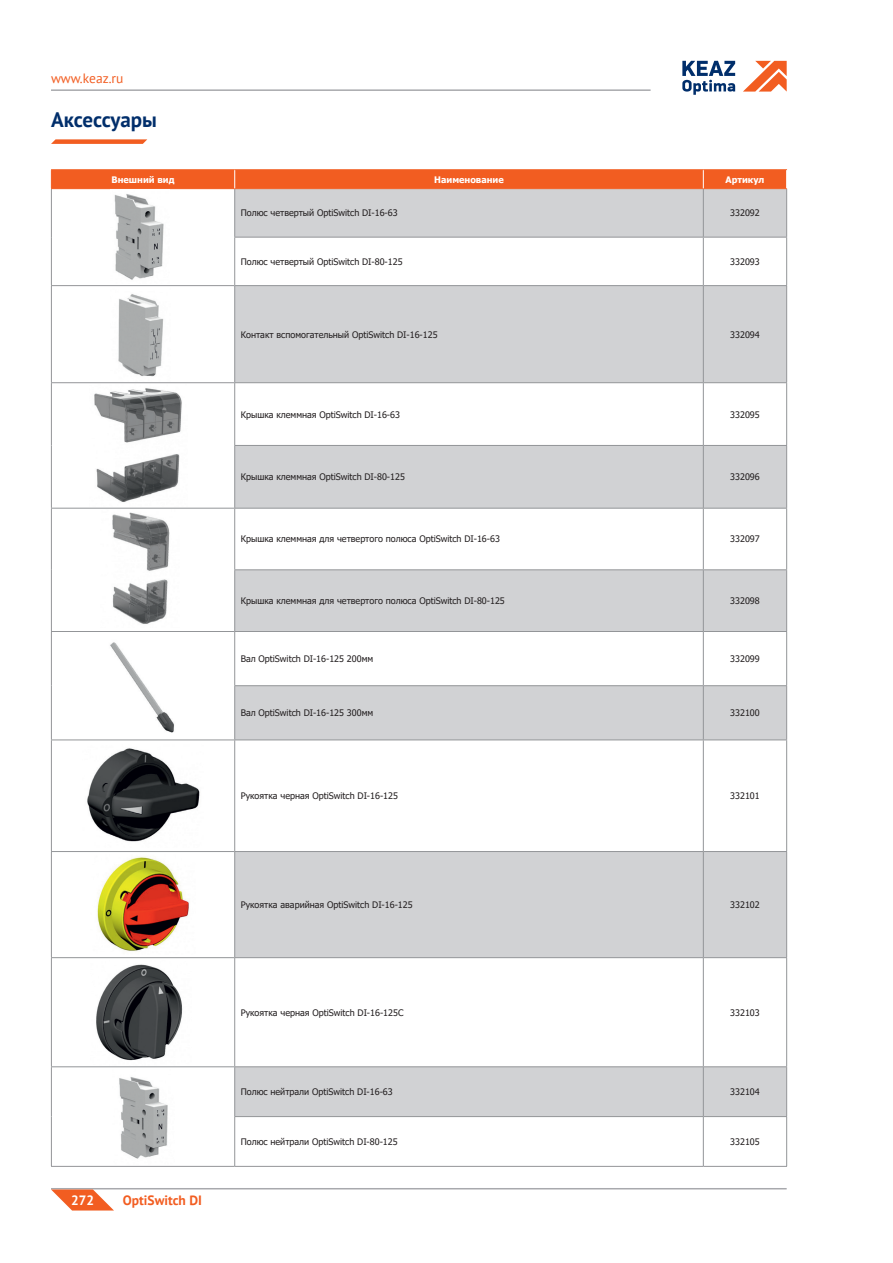
<style>
.page{position:relative;width:893px;height:1263px;background:#fff}
.page>*{position:absolute;margin:0;border:0;box-sizing:border-box;transform-origin:0 0}
.Стиль_абзаца_2{font:700 21px "PT Sans";letter-spacing:-.005em;color:#002e6b}
.t1{font:700 13.5px "PT Sans";color:#f25d21}
.t2{font:13.5px "PT Sans";color:#f25d21}
.t3{font:700 12px "Tahoma";color:#fff}
.t4{font:9px "Tahoma";color:#231f20}
.t5{font:700 9px "Tahoma";color:#fff}
</style>
<div class="page">
<svg style="left:743px;top:61px;width:44px;height:31px"></svg>
<svg style="left:682px;top:61px;width:53px;height:34px"></svg>
<hr style="left:51px;top:1188px;width:736px;height:1px;background:#a8a9ad">
<hr style="left:51px;top:89px;width:600px;height:2px;background:#a8a9ad">
<svg style="left:51px;top:1189px;width:63px;height:21px"></svg>
<svg style="left:51px;top:139px;width:96px;height:5px"></svg>
<svg style="left:235px;top:189px;width:551px;height:927px;fill:#d1d2d4"></svg>
<hr style="left:51px;top:189px;width:1px;height:48px;background:#939598">
<hr style="left:234px;top:189px;width:1px;height:48px;background:#939598">
<hr style="left:703px;top:189px;width:1px;height:48px;background:#939598">
<hr style="left:786px;top:189px;width:1px;height:48px;background:#939598">
<hr style="left:51px;top:237px;width:1px;height:48px;background:#939598">
<hr style="left:234px;top:237px;width:469px;height:1px;background:#939598">
<hr style="left:234px;top:237px;width:1px;height:48px;background:#939598">
<hr style="left:703px;top:237px;width:84px;height:1px;background:#939598">
<hr style="left:703px;top:237px;width:1px;height:48px;background:#939598">
<hr style="left:786px;top:237px;width:1px;height:48px;background:#939598">
<hr style="left:51px;top:285px;width:184px;height:1px;background:#939598">
<hr style="left:51px;top:286px;width:1px;height:96px;background:#939598">
<hr style="left:235px;top:285px;width:468px;height:1px;background:#939598">
<hr style="left:234px;top:286px;width:1px;height:96px;background:#939598">
<hr style="left:703px;top:285px;width:84px;height:1px;background:#939598">
<hr style="left:703px;top:286px;width:1px;height:96px;background:#939598">
<hr style="left:786px;top:286px;width:1px;height:96px;background:#939598">
<hr style="left:51px;top:382px;width:184px;height:1px;background:#939598">
<hr style="left:51px;top:383px;width:1px;height:62px;background:#939598">
<hr style="left:235px;top:382px;width:468px;height:1px;background:#939598">
<hr style="left:234px;top:383px;width:1px;height:62px;background:#939598">
<hr style="left:703px;top:382px;width:84px;height:1px;background:#939598">
<hr style="left:703px;top:383px;width:1px;height:62px;background:#939598">
<hr style="left:786px;top:383px;width:1px;height:62px;background:#939598">
<hr style="left:51px;top:445px;width:1px;height:63px;background:#939598">
<hr style="left:234px;top:445px;width:469px;height:1px;background:#939598">
<hr style="left:234px;top:446px;width:1px;height:62px;background:#939598">
<hr style="left:703px;top:445px;width:84px;height:1px;background:#939598">
<hr style="left:703px;top:446px;width:1px;height:62px;background:#939598">
<hr style="left:786px;top:446px;width:1px;height:62px;background:#939598">
<hr style="left:51px;top:508px;width:184px;height:1px;background:#939598">
<hr style="left:51px;top:508px;width:1px;height:62px;background:#939598">
<hr style="left:235px;top:508px;width:468px;height:1px;background:#939598">
<hr style="left:234px;top:508px;width:1px;height:61px;background:#939598">
<hr style="left:703px;top:508px;width:84px;height:1px;background:#939598">
<hr style="left:703px;top:508px;width:1px;height:61px;background:#939598">
<hr style="left:786px;top:508px;width:1px;height:61px;background:#939598">
<hr style="left:51px;top:570px;width:1px;height:61px;background:#939598">
<hr style="left:234px;top:569px;width:469px;height:1px;background:#939598">
<hr style="left:234px;top:570px;width:1px;height:61px;background:#939598">
<hr style="left:703px;top:569px;width:84px;height:1px;background:#939598">
<hr style="left:703px;top:570px;width:1px;height:61px;background:#939598">
<hr style="left:786px;top:570px;width:1px;height:61px;background:#939598">
<hr style="left:51px;top:631px;width:184px;height:1px;background:#939598">
<hr style="left:51px;top:632px;width:1px;height:54px;background:#939598">
<hr style="left:235px;top:631px;width:468px;height:1px;background:#939598">
<hr style="left:234px;top:632px;width:1px;height:53px;background:#939598">
<hr style="left:703px;top:631px;width:84px;height:1px;background:#939598">
<hr style="left:703px;top:632px;width:1px;height:53px;background:#939598">
<hr style="left:786px;top:632px;width:1px;height:53px;background:#939598">
<hr style="left:51px;top:686px;width:1px;height:53px;background:#939598">
<hr style="left:234px;top:685px;width:469px;height:1px;background:#939598">
<hr style="left:234px;top:686px;width:1px;height:53px;background:#939598">
<hr style="left:703px;top:685px;width:84px;height:1px;background:#939598">
<hr style="left:703px;top:686px;width:1px;height:53px;background:#939598">
<hr style="left:786px;top:686px;width:1px;height:53px;background:#939598">
<hr style="left:51px;top:739px;width:184px;height:1px;background:#939598">
<hr style="left:51px;top:740px;width:1px;height:111px;background:#939598">
<hr style="left:235px;top:739px;width:468px;height:1px;background:#939598">
<hr style="left:234px;top:740px;width:1px;height:111px;background:#939598">
<hr style="left:703px;top:739px;width:84px;height:1px;background:#939598">
<hr style="left:703px;top:740px;width:1px;height:111px;background:#939598">
<hr style="left:786px;top:740px;width:1px;height:111px;background:#939598">
<hr style="left:51px;top:851px;width:184px;height:1px;background:#939598">
<hr style="left:51px;top:852px;width:1px;height:105px;background:#939598">
<hr style="left:235px;top:851px;width:468px;height:1px;background:#939598">
<hr style="left:234px;top:852px;width:1px;height:105px;background:#939598">
<hr style="left:703px;top:851px;width:84px;height:1px;background:#939598">
<hr style="left:703px;top:852px;width:1px;height:105px;background:#939598">
<hr style="left:786px;top:852px;width:1px;height:105px;background:#939598">
<hr style="left:51px;top:957px;width:184px;height:1px;background:#939598">
<hr style="left:51px;top:958px;width:1px;height:108px;background:#939598">
<hr style="left:235px;top:957px;width:468px;height:1px;background:#939598">
<hr style="left:234px;top:958px;width:1px;height:108px;background:#939598">
<hr style="left:703px;top:957px;width:84px;height:1px;background:#939598">
<hr style="left:703px;top:958px;width:1px;height:108px;background:#939598">
<hr style="left:786px;top:958px;width:1px;height:108px;background:#939598">
<hr style="left:51px;top:1066px;width:184px;height:1px;background:#939598">
<hr style="left:51px;top:1067px;width:1px;height:49px;background:#939598">
<hr style="left:235px;top:1066px;width:468px;height:1px;background:#939598">
<hr style="left:234px;top:1067px;width:1px;height:49px;background:#939598">
<hr style="left:703px;top:1066px;width:84px;height:1px;background:#939598">
<hr style="left:703px;top:1067px;width:1px;height:49px;background:#939598">
<hr style="left:786px;top:1067px;width:1px;height:49px;background:#939598">
<hr style="left:51px;top:1116px;width:1px;height:50px;background:#939598">
<hr style="left:234px;top:1116px;width:469px;height:1px;background:#939598">
<hr style="left:234px;top:1117px;width:1px;height:49px;background:#939598">
<hr style="left:703px;top:1116px;width:84px;height:1px;background:#939598">
<hr style="left:703px;top:1117px;width:1px;height:49px;background:#939598">
<hr style="left:786px;top:1117px;width:1px;height:49px;background:#939598">
<hr style="left:51px;top:169px;width:184px;height:1px;background:#f25d21">
<hr style="left:235px;top:169px;width:468px;height:1px;background:#f25d21">
<hr style="left:703px;top:169px;width:84px;height:1px;background:#f25d21">
<div style="left:51px;top:170px;width:736px;height:19px;background:#f25d21"></div>
<hr style="left:51px;top:1166px;width:184px;height:1px;background:#939598">
<hr style="left:235px;top:1166px;width:468px;height:1px;background:#939598">
<hr style="left:703px;top:1166px;width:84px;height:1px;background:#939598">
<img style="left:114px;top:194px;width:50px;height:86px">
<img style="left:118px;top:294px;width:46px;height:83px">
<img style="left:94px;top:388px;width:88px;height:114px">
<img style="left:112px;top:512px;width:58px;height:112px">
<img style="left:110px;top:642px;width:64px;height:91px">
<img style="left:87px;top:748px;width:113px;height:94px">
<img style="left:97px;top:857px;width:92px;height:95px">
<img style="left:96px;top:964px;width:87px;height:97px">
<img style="left:119px;top:1077px;width:49px;height:82px">
<h2 class="t2" style="left:51px;top:69px;width:74px">www.keaz.ru</h2>
<p class="Стиль_абзаца_2" style="left:51px;top:106px;width:107px">Аксессуары</p>
<p class="t5" style="left:112px;top:173px;width:65px">Внешний вид</p>
<p class="t5" style="left:434px;top:173px;width:71px">Наименование</p>
<p class="t5" style="left:726px;top:173px;width:40px">Артикул</p>
<p class="t4" style="left:241px;top:207px;width:158px">Полюс четвертый OptiSwitch DI-16-63</p>
<p class="t4" style="left:730px;top:207px;width:31px">332092</p>
<p class="t4" style="left:241px;top:255px;width:163px">Полюс четвертый OptiSwitch DI-80-125</p>
<p class="t4" style="left:730px;top:255px;width:31px">332093</p>
<p class="t4" style="left:241px;top:328px;width:198px">Контакт вспомогательный OptiSwitch DI-16-125</p>
<p class="t4" style="left:730px;top:328px;width:31px">332094</p>
<p class="t4" style="left:241px;top:408px;width:161px">Крышка клеммная OptiSwitch DI-16-63</p>
<p class="t4" style="left:730px;top:408px;width:31px">332095</p>
<p class="t4" style="left:241px;top:471px;width:166px">Крышка клеммная OptiSwitch DI-80-125</p>
<p class="t4" style="left:730px;top:471px;width:31px">332096</p>
<p class="t4" style="left:241px;top:533px;width:261px">Крышка клеммная для четвертого полюса OptiSwitch DI-16-63</p>
<p class="t4" style="left:730px;top:533px;width:31px">332097</p>
<p class="t4" style="left:241px;top:595px;width:266px">Крышка клеммная для четвертого полюса OptiSwitch DI-80-125</p>
<p class="t4" style="left:730px;top:595px;width:31px">332098</p>
<p class="t4" style="left:241px;top:653px;width:134px">Вал OptiSwitch DI-16-125 200мм</p>
<p class="t4" style="left:730px;top:653px;width:31px">332099</p>
<p class="t4" style="left:241px;top:707px;width:134px">Вал OptiSwitch DI-16-125 300мм</p>
<p class="t4" style="left:730px;top:707px;width:31px">332100</p>
<p class="t4" style="left:241px;top:790px;width:159px">Рукоятка черная OptiSwitch DI-16-125</p>
<p class="t4" style="left:730px;top:790px;width:31px">332101</p>
<p class="t4" style="left:241px;top:899px;width:173px">Рукоятка аварийная OptiSwitch DI-16-125</p>
<p class="t4" style="left:730px;top:899px;width:31px">332102</p>
<p class="t4" style="left:241px;top:1006px;width:164px">Рукоятка черная OptiSwitch DI-16-125C</p>
<p class="t4" style="left:730px;top:1006px;width:31px">332103</p>
<p class="t4" style="left:241px;top:1086px;width:154px">Полюс нейтрали OptiSwitch DI-16-63</p>
<p class="t4" style="left:730px;top:1086px;width:31px">332104</p>
<h3 class="t3" style="left:71px;top:1192px;width:24px">272</h3>
<h2 class="t1" style="left:123px;top:1191px;width:81px">OptiSwitch DI</h2>
<p class="t4" style="left:241px;top:1135px;width:158px">Полюс нейтрали OptiSwitch DI-80-125</p>
<p class="t4" style="left:730px;top:1135px;width:31px">332105</p>
</div>
